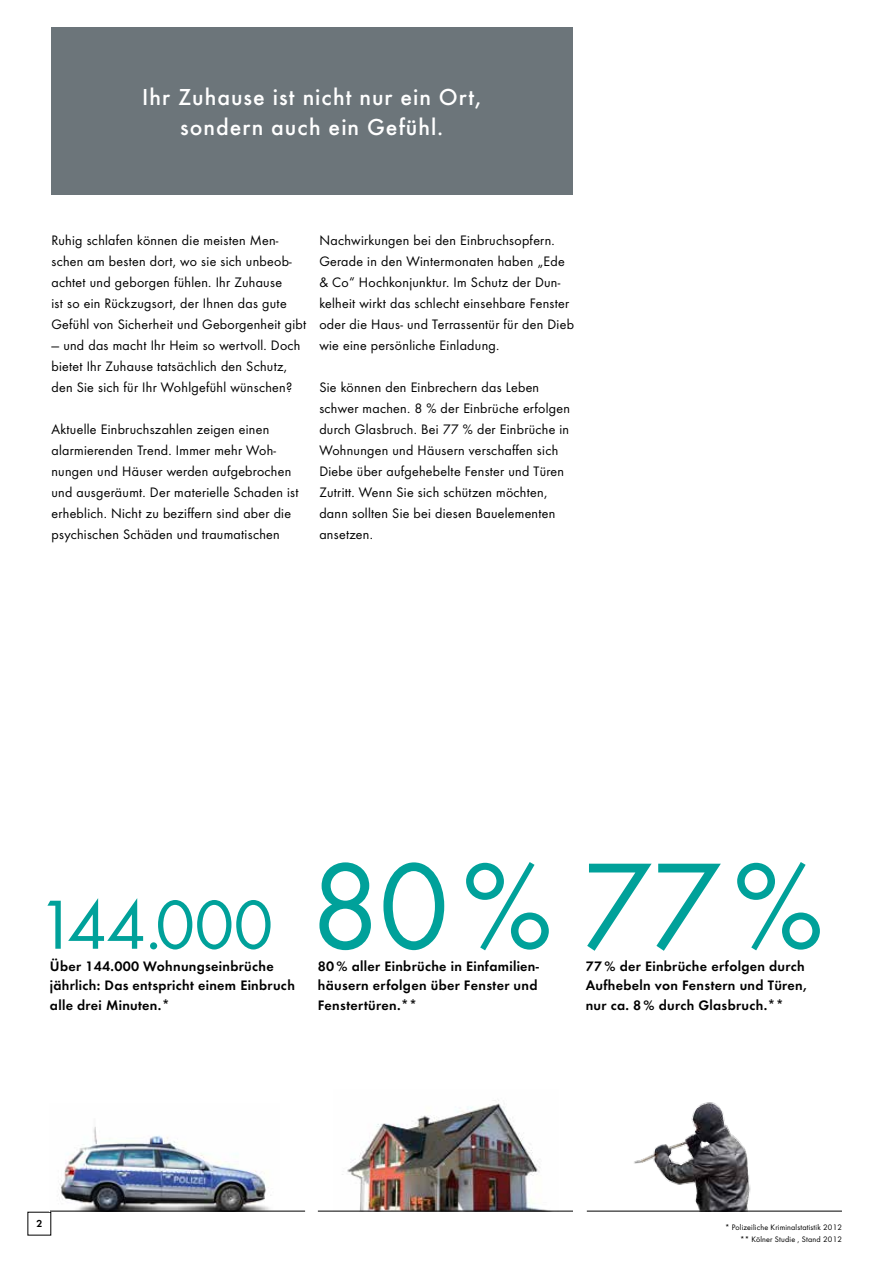
<style>
.page{position:relative;width:893px;height:1263px;background:#fff}
.page>*{position:absolute;margin:0;border:0;box-sizing:border-box;transform-origin:0 0}
.t1{font:127.5px "Futura Boo";color:#00a19a}
.t2{font:72px "Futura Boo";letter-spacing:-.01em;color:#00a19a}
.t3{font:500 24px/30px "Futura";letter-spacing:.04em;color:#fff;text-align:center}
.t4{font:14.25px/21px "Futura Boo";letter-spacing:.02em;color:#000}
.t5{font:14.25px/19.5px "Futura Dem";letter-spacing:.02em;color:#000}
.t6{font:10.5px "Futura Dem";color:#000}
.t7{font:8.25px/12px "Futura Boo";letter-spacing:.02em;color:#000;text-align:right}
.s1{font-size:127.5px}
</style>
<div class="page">
<img style="left:334px;top:1100px;width:224px;height:111px">
<img style="left:629px;top:1102px;width:133px;height:109px">
<div style="left:51px;top:28px;width:522px;height:167px;background:#6c757a"></div>
<img style="left:50px;top:1127px;width:229px;height:84px">
<hr style="left:318px;top:1211px;width:255px;height:1px;background:#000">
<hr style="left:50px;top:1211px;width:255px;height:1px;background:#000">
<hr style="left:587px;top:1211px;width:255px;height:1px;background:#000">
<h3 class="t3" style="left:142px;top:82px;width:340px">Ihr Zuhause ist nicht nur ein Ort, sondern auch ein Gefühl.</h3>
<p class="t4" style="left:51px;top:229px;width:256px">Ruhig schlafen können die meisten Men&shy;schen am besten dort, wo sie sich unbeob&shy;achtet und geborgen fühlen. Ihr Zuhause<br>ist so ein Rückzugsort, der Ihnen das gute Gefühl von Sicherheit und Geborgenheit gibt</p>
<p class="t4" style="left:51px;top:334px;width:251px">— und das macht Ihr Heim so wertvoll. Doch bietet Ihr Zuhause tatsächlich den Schutz, den Sie sich für Ihr Wohlgefühl wünschen?</p>
<p class="t4" style="left:51px;top:418px;width:249px">Aktuelle Einbruchszahlen zeigen einen alarmierenden Trend. Immer mehr Woh&shy;nungen und Häuser werden aufgebrochen und ausgeräumt. Der materielle Schaden ist erheblich. Nicht zu beziffern sind aber die psychischen Schäden und traumatischen</p>
<p class="t4" style="left:319px;top:229px;width:256px">Nachwirkungen bei den Einbruchsopfern.<br>Gerade in den Wintermonaten haben „Ede &amp; Co“ Hochkonjunktur. Im Schutz der Dun&shy;kelheit wirkt das schlecht einsehbare Fenster oder die Haus- und Terrassentür für den Dieb wie eine persönliche Einladung.</p>
<p class="t4" style="left:319px;top:376px;width:252px">Sie können den Einbrechern das Leben schwer machen. 8 % der Einbrüche erfolgen durch Glasbruch. Bei 77 % der Einbrüche in Wohnungen und Häusern verschaffen sich Diebe über aufgehebelte Fenster und Türen Zutritt. Wenn Sie sich schützen möchten, dann sollten Sie bei diesen Bauelementen ansetzen.</p>
<h2 class="t2" style="left:37px;top:882px;width:517px">144.000 <span class="s1">80 %</span></h2>
<p class="t5" style="left:318px;top:955px;width:223px">80% aller Einbrüche in Einfamilien&shy;häusern erfolgen über Fenster und</p>
<p class="t5" style="left:50px;top:955px;width:246px">Über 144.000 Wohnungseinbrüche jährlich: Das entspricht einem Einbruch alle drei Minuten.*</p>
<p class="t5" style="left:318px;top:994px;width:101px">Fenstertüren.**</p>
<h1 class="t1" style="left:580px;top:830px;width:245px">77 %</h1>
<p class="t5" style="left:586px;top:955px;width:222px">77 % der Einbrüche erfolgen durch<br>Aufhebeln von Fenstern und Türen, nur ca. 8 % durch Glasbruch.**</p>
<p class="t6" style="left:36px;top:1216px;width:7px">2</p>
<p class="t7" style="left:725px;top:1221px;width:118px">* Polizeiliche Kriminalstatistik 2012 ** Kölner Studie , Stand 2012</p>
</div>
